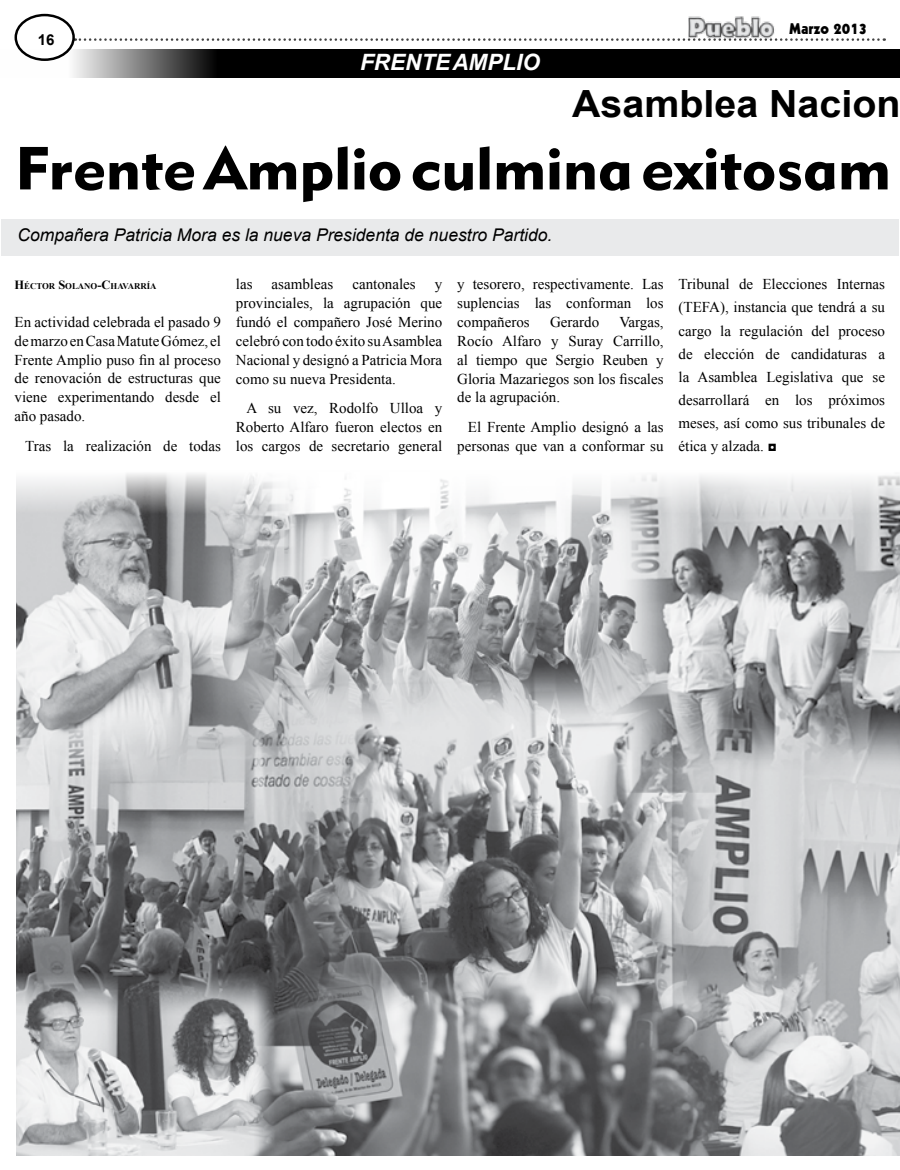
<style>
.page{position:relative;width:900px;height:1170px;background:#fff}
.page>*{position:absolute;margin:0;border:0;box-sizing:border-box;transform-origin:0 0}
.t1{font:60px "Geometric 415 BT Black A";color:#000;scale:1.05 1}
.t2{font:700 37.5px "Arial";color:#000;scale:1.05 1}
.t3{font:italic 700 22.5px "Arial";color:#fff}
.t4{font:italic 17.5px "Arial";color:#000}
.t5{font:15px/18.9px "Times New Roman";color:#000;text-align:justify}
.t6{font:15px "Geometric 231 BT Heavy C";color:#000}
.t7{font:700 15px "Arial";color:#000}
.t8{font:700 8.75px "Times New Roman";color:#000}
.s1{font-size:12.5px}
</style>
<div class="page">
<svg style="left:75px;top:38px;width:810px;height:3px"></svg>
<img style="left:688px;top:16px;width:91px;height:25px">
<div style="left:15px;top:14px;width:60px;height:47px;border:2px solid #000;border-radius:50%"></div>
<div style="left:1px;top:219px;width:898px;height:37px;background:#e6e7e8"></div>
<svg style="left:18px;top:49px;width:881px;height:29px;background:#222"></svg>
<svg style="left:899px;top:49px;width:1px;height:29px"></svg>
<img style="left:16px;top:473px;width:884px;height:683px">
<p class="t7" style="left:38px;top:30px;width:18px">16</p>
<h3 class="t3" style="left:360px;top:47px;width:181px">FRENTE AMPLIO</h3>
<p class="t6" style="left:789px;top:19px;width:80px">Marzo 2013</p>
<h2 class="t2" style="left:572px;top:79px;width:314px">Asamblea Nacion</h2>
<h1 class="t1" style="left:15px;top:132px;width:836px">Frente Amplio culmina exitosam</h1>
<p class="t4" style="left:17px;top:224px;width:536px">Compañera Patricia Mora es la nueva Presidenta de nuestro Partido.</p>
<p class="t8" style="left:15px;top:280px;width:143px"><span class="s1">H</span>ÉCTOR <span class="s1">S</span>OLANO<span class="s1">-C</span>HAVARRÍA</p>
<p class="t5" style="left:15px;top:312px;width:208px">En actividad celebrada el pasado 9 de marzo en Casa Matute Gómez, el Frente Amplio puso fin al proceso de renovación de estructuras que viene experimentando desde el año pasado.</p>
<p class="t5" style="left:25px;top:436px;width:197px">Tras la realización de todas</p>
<p class="t5" style="left:236px;top:275px;width:18px">las</p>
<p class="t5" style="left:272px;top:275px;width:63px">asambleas</p>
<p class="t5" style="left:352px;top:275px;width:65px">cantonales</p>
<p class="t5" style="left:236px;top:275px;width:208px;text-indent:199px">y provinciales, la agrupación que fundó el compañero José Merino celebró con todo éxito su Asamblea Nacional y designó a Patricia Mora como su nueva Presidenta.</p>
<p class="t5" style="left:236px;top:398px;width:208px;text-indent:11px">A su vez, Rodolfo Ulloa y Roberto Alfaro fueron electos en los cargos de secretario general</p>
<p class="t5" style="left:457px;top:275px;width:208px">y tesorero, respectivamente. Las suplencias las conforman los compañeros</p>
<p class="t5" style="left:550px;top:312px;width:51px">Gerardo</p>
<p class="t5" style="left:457px;top:312px;width:208px;text-indent:162px">Vargas, Rocío Alfaro y Suray Carrillo, al tiempo que Sergio Reuben y Gloria Mazariegos son los fiscales de la agrupación.</p>
<p class="t5" style="left:457px;top:417px;width:208px;text-align:right">El Frente Amplio designó a las personas que van a conformar su</p>
<p class="t5" style="left:679px;top:273px;width:208px;line-height:23px">Tribunal de Elecciones Internas (TEFA), instancia que tendrá a su cargo la regulación del proceso de elección de candidaturas a la Asamblea Legislativa que se desarrollará en los próximos meses, así como sus tribunales de ética y alzada. ◘</p>
</div>
